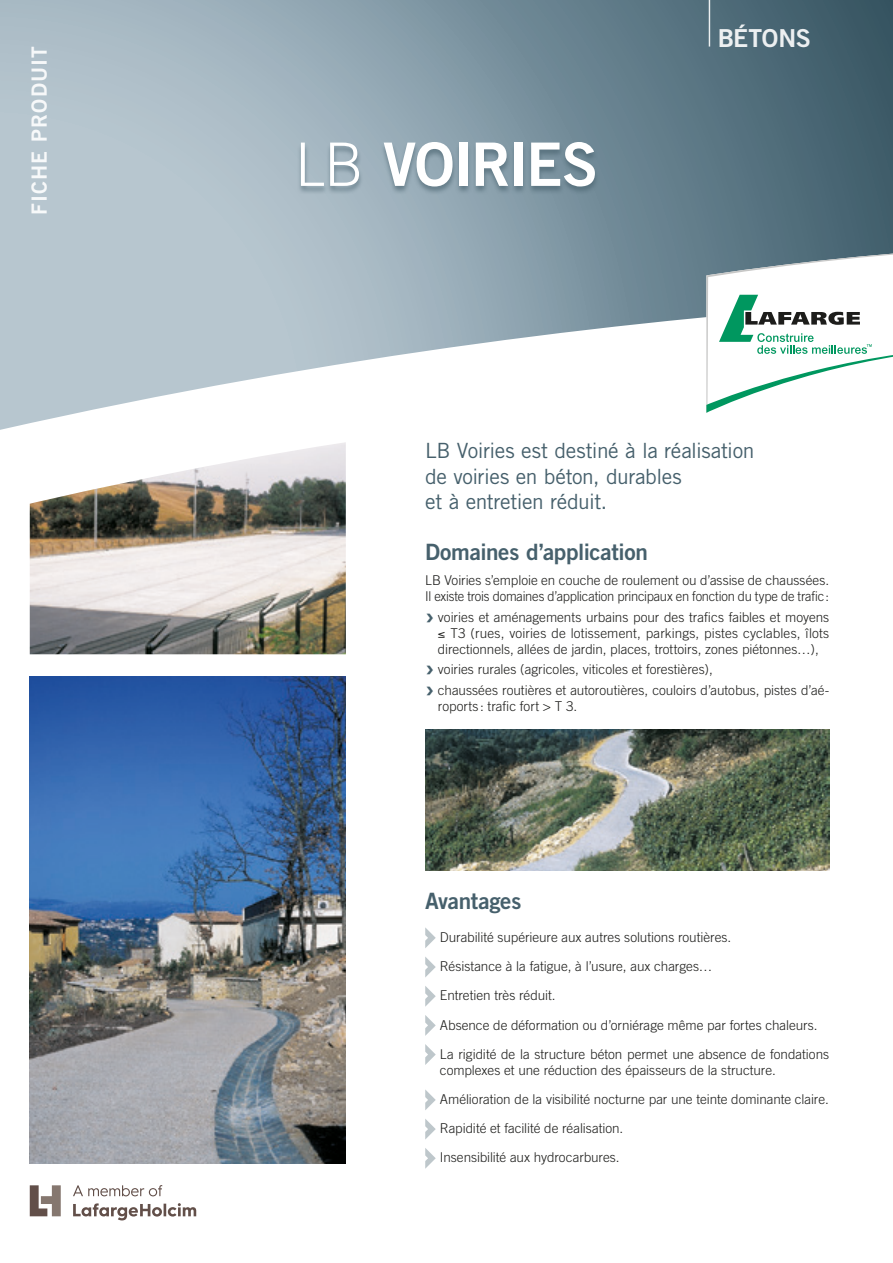
<style>
.page{position:relative;width:893px;height:1263px;background:#fff}
.page>*{position:absolute;margin:0;border:0;box-sizing:border-box;transform-origin:0 0}
.t1{font:60px "Trade Gothic Bold Two";letter-spacing:-.025em;color:#fff}
.t2{font:24.75px "Trade Gothic Bold Two";letter-spacing:-.01em;color:#fff}
.t3{font:22.5px "Trade Gothic Bold Two";letter-spacing:-.015em;color:#46606c}
.t4{font:21px/25.2px "Trade Gothic";letter-spacing:-.02em;color:#46606c}
.t5{font:21px "Trade Gothic Bold Two";letter-spacing:.05em;color:#fff}
.t6{font:300 13.5px/29.1px "Trade Gothic";letter-spacing:-.005em;color:#1d1d1b}
.s1{font-family:"Trade Gothic";font-weight:300}
.s2{font-family:"Trade Gothic Bold Two";font-weight:400;font-size:27px;color:#46606c}
</style>
<div class="page">
<svg style="left:0;top:0;width:893px;height:430px;background:#9dafb9"></svg>
<img style="left:30px;top:676px;width:316px;height:487px">
<hr style="left:709px;top:0;width:1px;height:47px;background:#fff">
<img style="left:30px;top:442px;width:316px;height:212px">
<div style="left:297px;top:142px;width:303px;height:53px;background:#46606c;opacity:.6"></div>
<svg style="left:425px;top:927px;width:11px;height:21px"></svg>
<svg style="left:425px;top:957px;width:11px;height:20px"></svg>
<svg style="left:425px;top:986px;width:11px;height:21px"></svg>
<svg style="left:425px;top:1015px;width:11px;height:21px"></svg>
<svg style="left:425px;top:1044px;width:11px;height:21px"></svg>
<svg style="left:425px;top:1089px;width:11px;height:21px"></svg>
<svg style="left:425px;top:1119px;width:11px;height:20px"></svg>
<svg style="left:425px;top:1148px;width:11px;height:21px"></svg>
<img style="left:425px;top:729px;width:404px;height:141px">
<svg style="left:706px;top:251px;width:187px;height:162px"></svg>
<svg style="left:30px;top:1185px;width:31px;height:31px"></svg>
<svg style="left:73px;top:1203px;width:123px;height:17px"></svg>
<svg style="left:73px;top:1185px;width:89px;height:11px"></svg>
<h3 class="t5" style="left:26px;top:215px;width:170px;rotate:-90deg">FICHE PRODUIT</h3>
<h1 class="t1" style="left:295px;top:127px;width:305px"><span class="s1">LB</span> VOIRIES</h1>
<h2 class="t2" style="left:717px;top:23px;width:95px">BÉTONS</h2>
<h3 class="t4" style="left:425px;top:438px;width:331px">LB Voiries est destiné à la réalisation de voiries en béton, durables<br>et à entretien réduit.</h3>
<h3 class="t3" style="left:425px;top:538px;width:224px">Domaines d’application</h3>
<p class="t6" style="left:425px;top:572px;width:405px;line-height:16.2px">LB Voiries s’emploie en couche de roulement ou d’assise de chaussées.<br>Il existe trois domaines d’application principaux en fonction du type de trafic:</p>
<p class="t6" style="left:438px;top:608px;width:393px;line-height:16.2px;text-align:justify;text-indent:-13px"><span class="s2">›</span> voiries et aménagements urbains pour des trafics faibles et moyens ≤ T3 (rues, voiries de lotissement, parkings, pistes cyclables, îlots directionnels, allées de jardin, places, trottoirs, zones piétonnes…),</p>
<p class="t6" style="left:425px;top:659px;width:405px;line-height:20.4px"><span class="s2">›</span> voiries rurales (agricoles, viticoles et forestières),<br><span class="s2">›</span> chaussées routières et autoroutières, couloirs d’autobus, pistes d’aé-</p>
<p class="t6" style="left:438px;top:691px;width:141px">roports : trafic fort &gt; T 3.</p>
<h3 class="t3" style="left:425px;top:887px;width:98px">Avantages</h3>
<p class="t6" style="left:440px;top:922px;width:391px">Durabilité supérieure aux autres solutions routières.<br>Résistance à la fatigue, à l’usure, aux charges…<br>Entretien très réduit.<br>Absence de déformation ou d’orniérage même par fortes chaleurs.<br>La rigidité de la structure béton permet une absence de fondations</p>
<p class="t6" style="left:440px;top:1055px;width:390px">complexes et une réduction des épaisseurs de la structure.<br>Amélioration de la visibilité nocturne par une teinte dominante claire.<br>Rapidité et facilité de réalisation.<br>Insensibilité aux hydrocarbures.</p>
</div>
